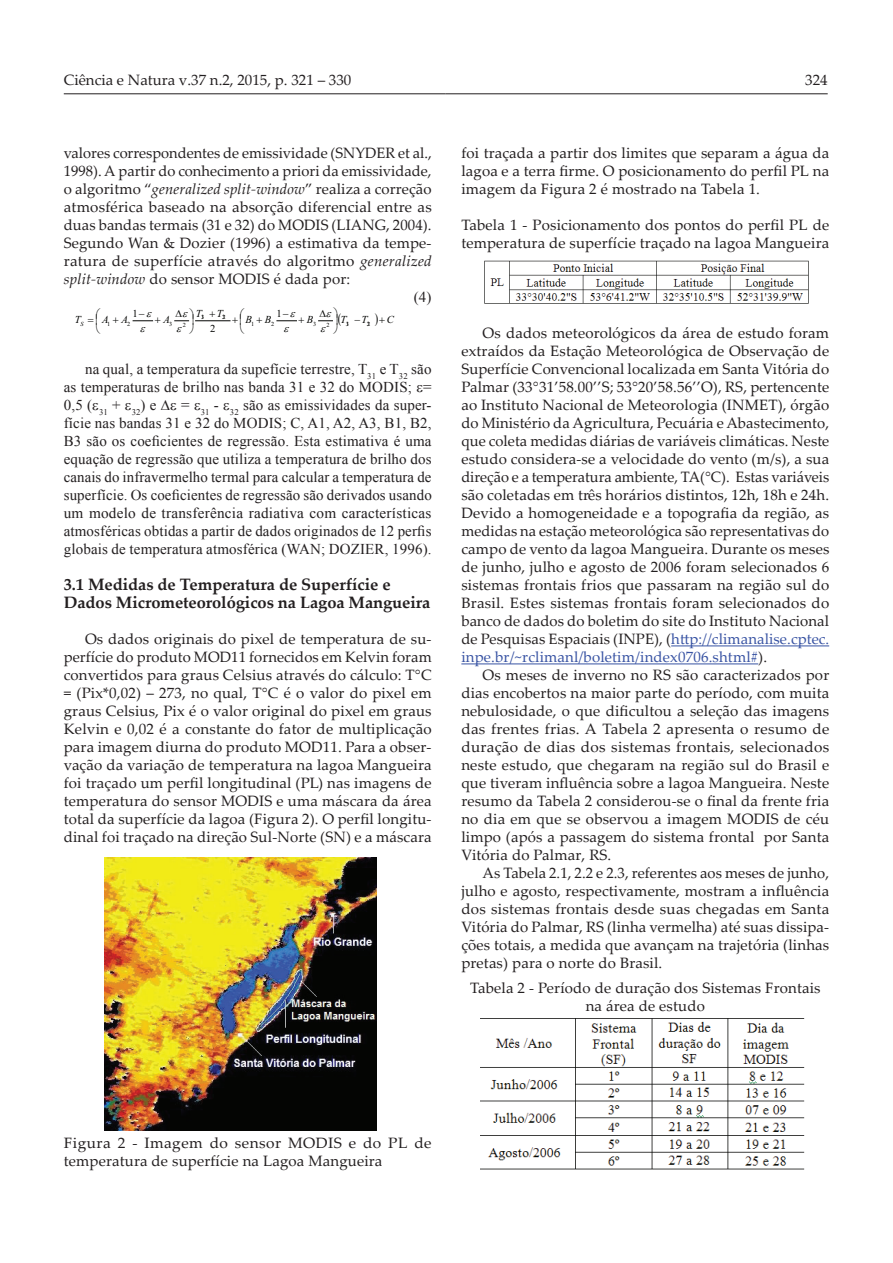
<style>
.page{position:relative;width:893px;height:1263px;background:#fff}
.page>*{position:absolute;margin:0;border:0;box-sizing:border-box;transform-origin:0 0}
.t1{font:700 16.5px/18px "Palatino Linotype";letter-spacing:-.005em;color:#231f20}
.t2{font:15px/18px "Palatino Linotype";letter-spacing:.01em;color:#231f20;text-align:justify}
.t3{font:15px/18px "Times New Roman";letter-spacing:.01em;color:#231f20;text-align:justify}
.t4{font:italic 10.65px "Times New Roman";color:#040503}
.t5{font:10.65px "Times New Roman";color:#040503}
.t6{font:6.3px "Times New Roman";color:#040503}
.s1{font-style:italic}
.s2{color:#3853a3}
</style>
<div class="page">
<hr style="left:64px;top:93px;width:382px;height:1px;background:#231f20">
<hr style="left:446px;top:93px;width:382px;height:1px;background:#231f20">
<hr style="left:196px;top:320px;width:34px;height:1px;background:#040503">
<hr style="left:671px;top:645px;width:158px;height:1px;background:#3853a3">
<hr style="left:461px;top:663px;width:297px;height:1px;background:#3853a3">
<img style="left:484px;top:260px;width:325px;height:44px">
<img style="left:104px;top:858px;width:273px;height:272px">
<img style="left:480px;top:1018px;width:325px;height:152px">
<svg style="left:277px;top:320px;width:20px;height:2px"></svg>
<svg style="left:133px;top:320px;width:21px;height:2px"></svg>
<svg style="left:319px;top:320px;width:14px;height:2px"></svg>
<svg style="left:175px;top:320px;width:15px;height:2px"></svg>
<p class="t2" style="left:64px;top:71px;width:289px">Ciência e Natura v.37 n.2, 2015, p. 321 – 330</p>
<p class="t2" style="left:805px;top:71px;width:24px">324</p>
<p class="t2" style="left:64px;top:144px;width:369px">valores correspondentes de emissividade (SNYDER et al., 1998). A partir do conhecimento a priori da emissividade, o algoritmo “<span class="s1">generalized split-window</span>” realiza a correção atmosférica baseado na absorção diferencial entre as duas bandas termais (31 e 32) do MODIS (LIANG, 2004).<br>Segundo Wan &amp; Dozier (1996) a estimativa da tempe&shy;ratura de superfície através do algoritmo <span class="s1">generalized split-window</span> do sensor MODIS é dada por:</p>
<p class="t4" style="left:245px;top:314px;width:27px">B B</p>
<p class="t4" style="left:307px;top:314px;width:8px">B</p>
<p class="t4" style="left:341px;top:314px;width:7px">T</p>
<p class="t4" style="left:355px;top:314px;width:14px">−T</p>
<p class="t4" style="left:387px;top:314px;width:9px">C</p>
<p class="t3" style="left:414px;top:288px;width:19px">(4)</p>
<p class="t5" style="left:133px;top:307px;width:14px">1−</p>
<p class="t5" style="left:276px;top:307px;width:14px">1−</p>
<p class="t4" style="left:196px;top:307px;width:7px">T</p>
<p class="t4" style="left:217px;top:307px;width:7px">T</p>
<p class="t6" style="left:201px;top:314px;width:5px">31</p>
<p class="t6" style="left:222px;top:314px;width:5px">32</p>
<p class="t4" style="left:75px;top:314px;width:10px">T<sub>S</sub></p>
<p class="t4" style="left:102px;top:314px;width:27px">A A</p>
<p class="t4" style="left:163px;top:314px;width:8px">A</p>
<p class="t6" style="left:107px;top:321px;width:5px">1</p>
<p class="t6" style="left:127px;top:321px;width:5px">2</p>
<p class="t6" style="left:169px;top:321px;width:5px">3</p>
<p class="t6" style="left:183px;top:321px;width:5px">2</p>
<p class="t5" style="left:210px;top:322px;width:7px">2</p>
<p class="t6" style="left:251px;top:321px;width:5px">1</p>
<p class="t6" style="left:271px;top:321px;width:5px">2</p>
<p class="t6" style="left:313px;top:321px;width:5px">3</p>
<p class="t6" style="left:327px;top:321px;width:5px">2</p>
<p class="t6" style="left:346px;top:321px;width:5px">31</p>
<p class="t6" style="left:367px;top:321px;width:5px">32</p>
<p class="t3" style="left:64px;top:360px;width:370px;text-indent:21px">na qual, a temperatura da supefície terrestre, T<sub>31</sub> e T<sub>32</sub> são as temperaturas de brilho nas banda 31 e 32 do MODIS; = 0,5 ( <sub>31</sub> + <sub>32</sub>) e ∆ = <sub>31</sub> - <sub>32</sub> são as emissividades da super&shy;fície nas bandas 31 e 32 do MODIS; C, A1, A2, A3, B1, B2, B3 são os coeficientes de regressão. Esta estimativa é uma equação de regressão que utiliza a temperatura de brilho dos canais do infravermelho termal para calcular a temperatura de superfície. Os coeficientes de regressão são derivados usando um modelo de transferência radiativa com características atmosféricas obtidas a partir de dados originados de 12 perfis globais de temperatura atmosférica (WAN; DOZIER, 1996).</p>
<p class="t1" style="left:64px;top:575px;width:368px">3.1 Medidas de Temperatura de Superfície e<br>Dados Micrometeorológicos na Lagoa Mangueira</p>
<p class="t2" style="left:64px;top:630px;width:369px;text-indent:21px">Os dados originais do pixel de temperatura de su&shy;perfície do produto MOD11 fornecidos em Kelvin foram convertidos para graus Celsius através do cálculo: T°C = (Pix*0,02) – 273, no qual, T°C é o valor do pixel em graus Celsius, Pix é o valor original do pixel em graus Kelvin e 0,02 é a constante do fator de multiplicação para imagem diurna do produto MOD11. Para a obser&shy;vação da variação de temperatura na lagoa Mangueira foi traçado um perfil longitudinal (PL) nas imagens de temperatura do sensor MODIS e uma máscara da área total da superfície da lagoa (Figura 2). O perfil longitu&shy;dinal foi traçado na direção Sul-Norte (SN) e a máscara</p>
<p class="t2" style="left:461px;top:144px;width:369px">foi traçada a partir dos limites que separam a água da lagoa e a terra firme. O posicionamento do perfil PL na imagem da Figura 2 é mostrado na Tabela 1.</p>
<p class="t2" style="left:461px;top:216px;width:369px">Tabela 1 - Posicionamento dos pontos do perfil PL de temperatura de superfície traçado na lagoa Mangueira</p>
<p class="t2" style="left:461px;top:324px;width:369px;text-indent:21px">Os dados meteorológicos da área de estudo foram extraídos da Estação Meteorológica de Observação de Superfície Convencional localizada em Santa Vitória do Palmar (33°31’58.00’’S; 53°20’58.56’’O), RS, pertencente ao Instituto Nacional de Meteorologia (INMET), órgão do Ministério da Agricultura, Pecuária e Abastecimento, que coleta medidas diárias de variáveis climáticas. Neste estudo considera-se a velocidade do vento (m/s), a sua direção e a temperatura ambiente, TA(°C). Estas variáveis são coletadas em três horários distintos, 12h, 18h e 24h.<br>Devido a homogeneidade e a topografia da região, as medidas na estação meteorológica são representativas do campo de vento da lagoa Mangueira. Durante os meses de junho, julho e agosto de 2006 foram selecionados 6 sistemas frontais frios que passaram na região sul do Brasil. Estes sistemas frontais foram selecionados do banco de dados do boletim do site do Instituto Nacional de Pesquisas Espaciais (INPE), (<span class="s2">http://climanalise.cptec. inpe.br/~rclimanl/boletim/index0706.shtml#</span>).</p>
<p class="t2" style="left:461px;top:666px;width:369px;text-indent:21px">Os meses de inverno no RS são caracterizados por dias encobertos na maior parte do período, com muita nebulosidade, o que dificultou a seleção das imagens das frentes frias. A Tabela 2 apresenta o resumo de duração de dias dos sistemas frontais, selecionados neste estudo, que chegaram na região sul do Brasil e que tiveram influência sobre a lagoa Mangueira. Neste resumo da Tabela 2 considerou-se o final da frente fria no dia em que se observou a imagem MODIS de céu limpo (após a passagem do sistema frontal por Santa Vitória do Palmar, RS.</p>
<p class="t2" style="left:461px;top:864px;width:369px;text-indent:21px">As Tabela 2.1, 2.2 e 2.3, referentes aos meses de junho, julho e agosto, respectivamente, mostram a influência dos sistemas frontais desde suas chegadas em Santa Vitória do Palmar, RS (linha vermelha) até suas dissipa&shy;ções totais, a medida que avançam na trajetória (linhas pretas) para o norte do Brasil.</p>
<p class="t2" style="left:470px;top:978px;width:352px;text-align:center">Tabela 2 - Período de duração dos Sistemas Frontais na área de estudo</p>
<p class="t2" style="left:64px;top:1134px;width:369px">Figura 2 - Imagem do sensor MODIS e do PL de temperatura de superfície na Lagoa Mangueira</p>
</div>
